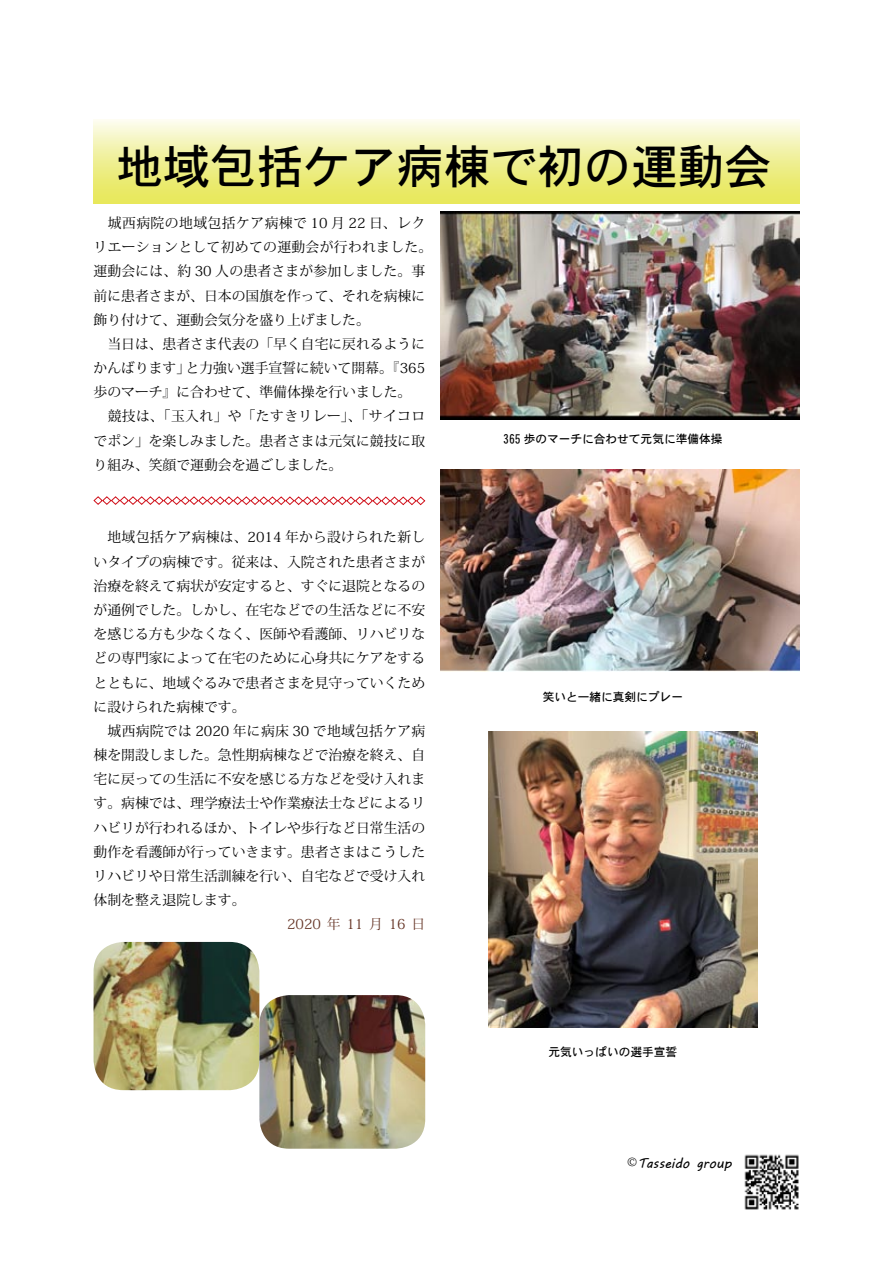
<style>
.page{position:relative;width:893px;height:1263px;background:#fff}
.page>*{position:absolute;margin:0;border:0;box-sizing:border-box;transform-origin:0 0}
.t1{font:46.8px "HGS Heisei Kakugothictai W5";color:#000}
.t2{font:13.8px/24.2px "Koz Min Pro";color:#000}
.t3{font:13.8px "Koz Min Pro";letter-spacing:.03em;color:#000}
.t4{font:13.8px "Koz Min Pro";letter-spacing:.025em;color:#000}
.t5{font:13.8px "MV Boli";color:#000}
.t6{font:11.7px "HG Heisei Kakugothictai W5";color:#000}
.s1{font-family:"Koz Min Pro"}
</style>
<div class="page">
<img style="left:744px;top:1154px;width:55px;height:56px">
<div style="left:94px;top:119px;width:705px;height:84px;background:linear-gradient(to bottom,#fbfbe8,#e6e650)"></div>
<img style="left:441px;top:212px;width:358px;height:207px">
<img style="left:441px;top:470px;width:358px;height:202px">
<img style="left:489px;top:731px;width:269px;height:297px">
<svg style="left:93px;top:496px;width:333px;height:10px"></svg>
<img style="left:94px;top:942px;width:165px;height:148px;border-radius:30px">
<img style="left:259px;top:995px;width:166px;height:154px;border-radius:30px">
<h1 class="t1" style="left:117px;top:143px;width:656px">地域包括ケア病棟で初の運動会</h1>
<p class="t3" style="left:94px;top:213px;width:333px">　城西病院の地域包括ケア病棟で 10 月 22 日、レク</p>
<p class="t4" style="left:94px;top:237px;width:340px">リエーションとして初めての運動会が行われました。</p>
<p class="t2" style="left:94px;top:259px;width:333px">運動会には、約 30 人の患者さまが参加しました。事</p>
<p class="t2" style="left:94px;top:283px;width:333px">前に患者さまが、日本の国旗を作って、それを病棟に</p>
<p class="t2" style="left:94px;top:307px;width:278px">飾り付けて、運動会気分を盛り上げました。</p>
<p class="t2" style="left:94px;top:331px;width:333px">　当日は、患者さま代表の「早く自宅に戻れるように</p>
<p class="t2" style="left:186px;top:355px;width:241px">と力強い選手宣誓に続いて開幕』。 365</p>
<p class="t2" style="left:94px;top:355px;width:333px">かんばります」<br>歩のマーチ』に合わせて、準備体操を行いました。　競技は、「玉入れ」や「たすきリレー」、「サイコロでポン」を楽しみました。患者さまは元気に競技に取り組み、笑顔で運動会を過ごしました。</p>
<p class="t6" style="left:503px;top:433px;width:221px">365 歩のマーチに合わせて元気に準備体操</p>
<p class="t2" style="left:94px;top:525px;width:333px">　地域包括ケア病棟は、2014 年から設けられた新しいタイプの病棟です。従来は、入院された患者さまが治療を終えて病状が安定すると、すぐに退院となるのが通例でした。しかし、在宅などでの生活などに不安を感じる方も少なくなく、医師や看護師、リハビリなどの専門家によって在宅のために心身共にケアをするとともに、地域ぐるみで患者さまを見守っていくために設けられた病棟です。<br>　城西病院では 2020 年に病床 30 で地域包括ケア病棟を開設しました。急性期病棟などで治療を終え、自宅に戻っての生活に不安を感じる方などを受け入れます。病棟では、理学療法士や作業療法士などによるリハビリが行われるほか、トイレや歩行など日常生活の動作を看護師が行っていきます。患者さまはこうしたリハビリや日常生活訓練を行い、自宅などで受け入れ体制を整え退院します。</p>
<p class="t6" style="left:543px;top:691px;width:142px">笑いと一緒に真剣にプレー</p>
<p class="t6" style="left:549px;top:1046px;width:130px">元気いっぱいの選手宣誓</p>
<p class="t5" style="left:627px;top:1154px;width:64px"><span class="s1">©</span>Tasseido</p>
<p class="t5" style="left:696px;top:1154px;width:37px">group</p>
</div>
